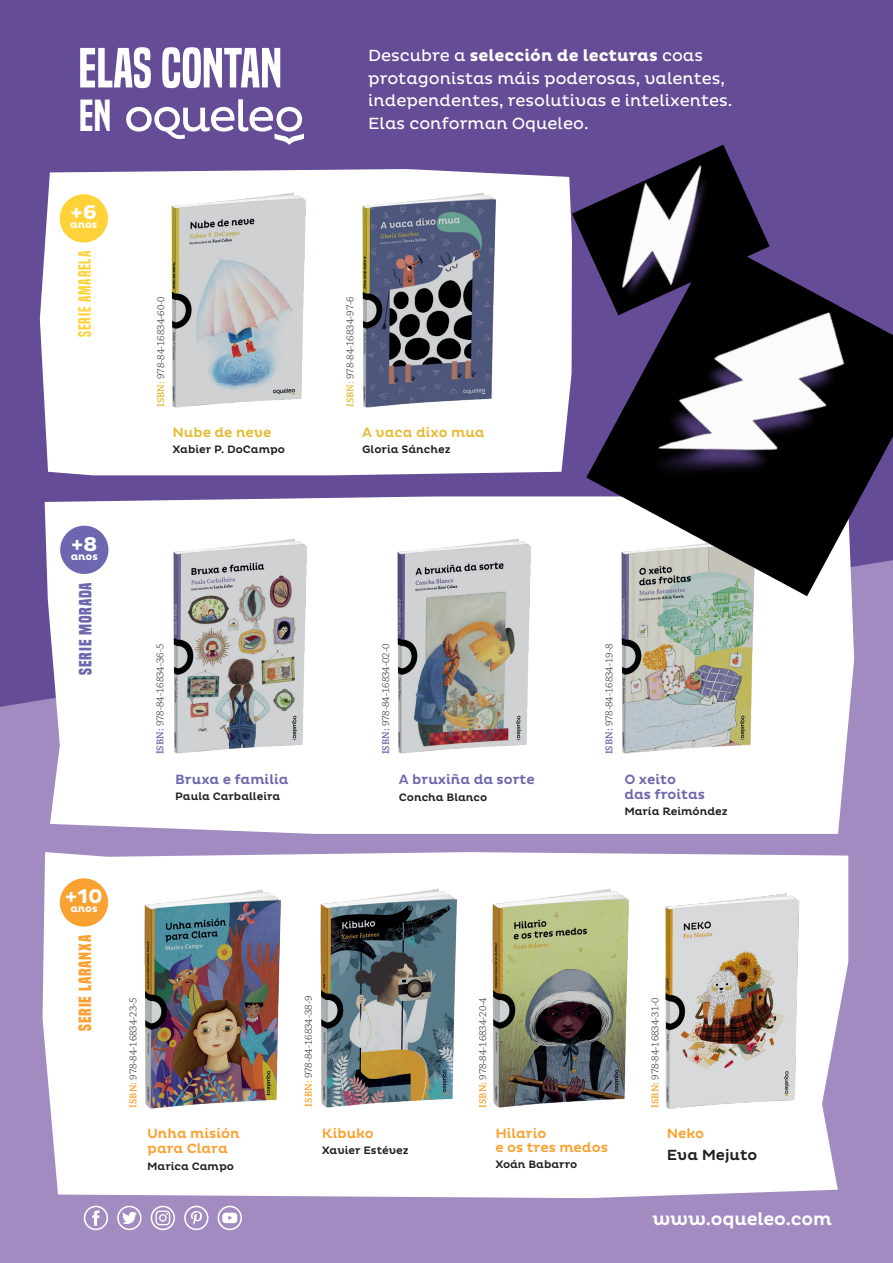
<style>
.page{position:relative;width:893px;height:1263px;background:#644c96}
.page>*{position:absolute;margin:0;border:0;box-sizing:border-box;transform-origin:0 0}
.t1{font:52.2px "Built Titling Sb";color:#fff}
.t2{font:41.85px "Built Titling Sb";color:#fff}
.t3{font:700 20.25px "Pluto";color:#fff}
.t4{font:500 18px "Pluto";letter-spacing:-.01em;color:#fff}
.t5{font:16.5px/22.5px "Pluto";color:#fff}
.t6{font:16.5px "Built Titling Sb";letter-spacing:.05em;color:#ffd239}
.t7{font:700 16.5px "Built Titling Rg";letter-spacing:.05em;color:#f9a232}
.t8{font:700 16.5px "Built Titling Rg";letter-spacing:.05em;color:#6c67ae}
.t9{font:500 15px "Pluto";color:#231f20}
.t10{font:500 13.65px/15px "Pluto";color:#f9a232}
.t11{font:500 13.65px/15px "Pluto";color:#6c67ae}
.t12{font:500 13.65px "Pluto";color:#e4bc35}
.t13{font:500 10.95px "Pluto";color:#231f20}
.t14{font:300 10.5px "Chaparral Pro";color:#231f20}
.t15{font:700 10.5px "Pluto";color:#fff}
.s1{font-weight:700}
.s2{font-weight:600;color:#e4bc35}
.s3{font-weight:600;color:#6c67ae}
.s4{font-weight:600;color:#f9a232}
</style>
<div class="page">
<div style="left:40px;top:169px;width:532px;height:306px;background:#fff"></div>
<div style="left:0;top:596px;width:893px;height:667px;background:#a18bc1"></div>
<svg style="left:43px;top:852px;width:805px;height:346px;background:#f6f4f9"></svg>
<div style="left:151px;top:1206px;width:24px;height:24px;border:2px solid #fff;border-radius:50%"></div>
<svg style="left:155px;top:1210px;width:15px;height:15px"></svg>
<div style="left:218px;top:1206px;width:24px;height:24px;border:2px solid #fff;border-radius:50%"></div>
<svg style="left:222px;top:1213px;width:15px;height:10px"></svg>
<div style="left:84px;top:1206px;width:24px;height:24px;border:2px solid #fff;border-radius:50%"></div>
<svg style="left:92px;top:1210px;width:7px;height:16px"></svg>
<div style="left:117px;top:1206px;width:25px;height:24px;border:2px solid #fff;border-radius:50%"></div>
<svg style="left:122px;top:1212px;width:15px;height:12px"></svg>
<div style="left:184px;top:1206px;width:25px;height:24px;border:2px solid #fff;border-radius:50%"></div>
<svg style="left:191px;top:1211px;width:11px;height:14px"></svg>
<svg style="left:126px;top:99px;width:178px;height:46px"></svg>
<img style="left:146px;top:176px;width:183px;height:248px">
<img style="left:336px;top:176px;width:183px;height:248px">
<div style="left:77px;top:243px;width:14px;height:177px;background:#fff"></div>
<div style="left:60px;top:194px;width:48px;height:49px;background:#ffd239;border-radius:50%"></div>
<div style="left:45px;top:496px;width:809px;height:338px;background:#fff"></div>
<div style="left:78px;top:574px;width:13px;height:198px;background:#fff"></div>
<div style="left:60px;top:526px;width:48px;height:48px;background:#6c67ae;border-radius:50%"></div>
<img style="left:147px;top:522px;width:183px;height:248px">
<img style="left:596px;top:596px;width:183px;height:174px">
<img style="left:372px;top:522px;width:183px;height:248px">
<div style="left:78px;top:927px;width:13px;height:177px;background:#fff"></div>
<div style="left:60px;top:878px;width:48px;height:49px;background:#f9a232;border-radius:50%"></div>
<img style="left:122px;top:877px;width:175px;height:247px">
<img style="left:639px;top:877px;width:183px;height:248px">
<img style="left:297px;top:876px;width:173px;height:248px">
<img style="left:470px;top:876px;width:183px;height:248px">
<img style="left:586px;top:269px;width:307px;height:327px">
<img style="left:572px;top:145px;width:198px;height:170px">
<h1 class="t1" style="left:78px;top:37px;width:205px">ELAS CONTAN</h1>
<h2 class="t2" style="left:79px;top:91px;width:33px">EN</h2>
<h3 class="t5" style="left:368px;top:45px;width:366px">Descubre a <span class="s1">selección de lecturas</span> coas protagonistas máis poderosas, valentes, independentes, resolutivas e intelixentes.<br>Elas conforman Oqueleo.</h3>
<h3 class="t3" style="left:71px;top:201px;width:28px">+6</h3>
<p class="t15" style="left:70px;top:219px;width:29px">anos</p>
<h3 class="t6" style="left:75px;top:337px;width:88px;rotate:-90deg">SERIE AMARELA</h3>
<p class="t14" style="left:155px;top:407px;width:112px;rotate:-90deg"><span class="s2">ISBN:</span> 978-84-16834-60-0</p>
<p class="t14" style="left:345px;top:407px;width:112px;rotate:-90deg"><span class="s2">ISBN:</span> 978-84-16834-97-6</p>
<h3 class="t12" style="left:173px;top:424px;width:100px">Nube de neve</h3>
<p class="t13" style="left:173px;top:443px;width:114px">Xabier P. DoCampo</p>
<h3 class="t12" style="left:362px;top:424px;width:124px">A vaca dixo mua</h3>
<p class="t13" style="left:362px;top:443px;width:90px">Gloria Sánchez</p>
<h3 class="t3" style="left:71px;top:532px;width:28px">+8</h3>
<p class="t15" style="left:71px;top:550px;width:29px">anos</p>
<h3 class="t8" style="left:76px;top:675px;width:94px;rotate:-90deg">SERIE MORADA</h3>
<p class="t14" style="left:154px;top:754px;width:112px;rotate:-90deg"><span class="s3">ISBN:</span> 978-84-16834-36-5</p>
<p class="t14" style="left:603px;top:754px;width:112px;rotate:-90deg"><span class="s3">ISBN:</span> 978-84-16834-19-8</p>
<p class="t14" style="left:380px;top:754px;width:112px;rotate:-90deg"><span class="s3">ISBN:</span> 978-84-16834-02-0</p>
<h3 class="t11" style="left:175px;top:772px;width:115px">Bruxa e familia</h3>
<p class="t13" style="left:175px;top:790px;width:107px">Paula Carballeira</p>
<h3 class="t11" style="left:399px;top:772px;width:137px">A bruxiña da sorte</h3>
<p class="t13" style="left:399px;top:790px;width:90px">Concha Blanco</p>
<h3 class="t11" style="left:624px;top:772px;width:82px">O xeito das froitas</h3>
<p class="t13" style="left:624px;top:805px;width:105px">María Reimóndez</p>
<h3 class="t3" style="left:65px;top:885px;width:39px">+10</h3>
<p class="t15" style="left:70px;top:903px;width:29px">anos</p>
<h3 class="t7" style="left:75px;top:1031px;width:97px;rotate:-90deg">SERIE LARANXA</h3>
<p class="t14" style="left:127px;top:1108px;width:112px;rotate:-90deg"><span class="s4">ISBN:</span> 978-84-16834-23-5</p>
<h3 class="t10" style="left:147px;top:1126px;width:94px">Unha misión para Clara</h3>
<p class="t13" style="left:147px;top:1159px;width:88px">Marica Campo</p>
<p class="t14" style="left:303px;top:1106px;width:112px;rotate:-90deg"><span class="s4">ISBN:</span> 978-84-16834-38-9</p>
<h3 class="t10" style="left:322px;top:1126px;width:53px">Kibuko</h3>
<p class="t13" style="left:322px;top:1144px;width:88px">Xavier Estévez</p>
<p class="t14" style="left:477px;top:1108px;width:112px;rotate:-90deg"><span class="s4">ISBN:</span> 978-84-16834-20-4</p>
<h3 class="t10" style="left:495px;top:1127px;width:114px;line-height:13.6px">Hilario<br>e os tres medos</h3>
<p class="t13" style="left:495px;top:1158px;width:83px">Xoán Babarro</p>
<p class="t14" style="left:649px;top:1108px;width:112px;rotate:-90deg"><span class="s4">ISBN:</span> 978-84-16834-31-0</p>
<h3 class="t10" style="left:667px;top:1126px;width:39px">Neko</h3>
<h3 class="t9" style="left:667px;top:1146px;width:92px">Eva Mejuto</h3>
<h3 class="t4" style="left:652px;top:1208px;width:181px">www.oqueleo.com</h3>
</div>
